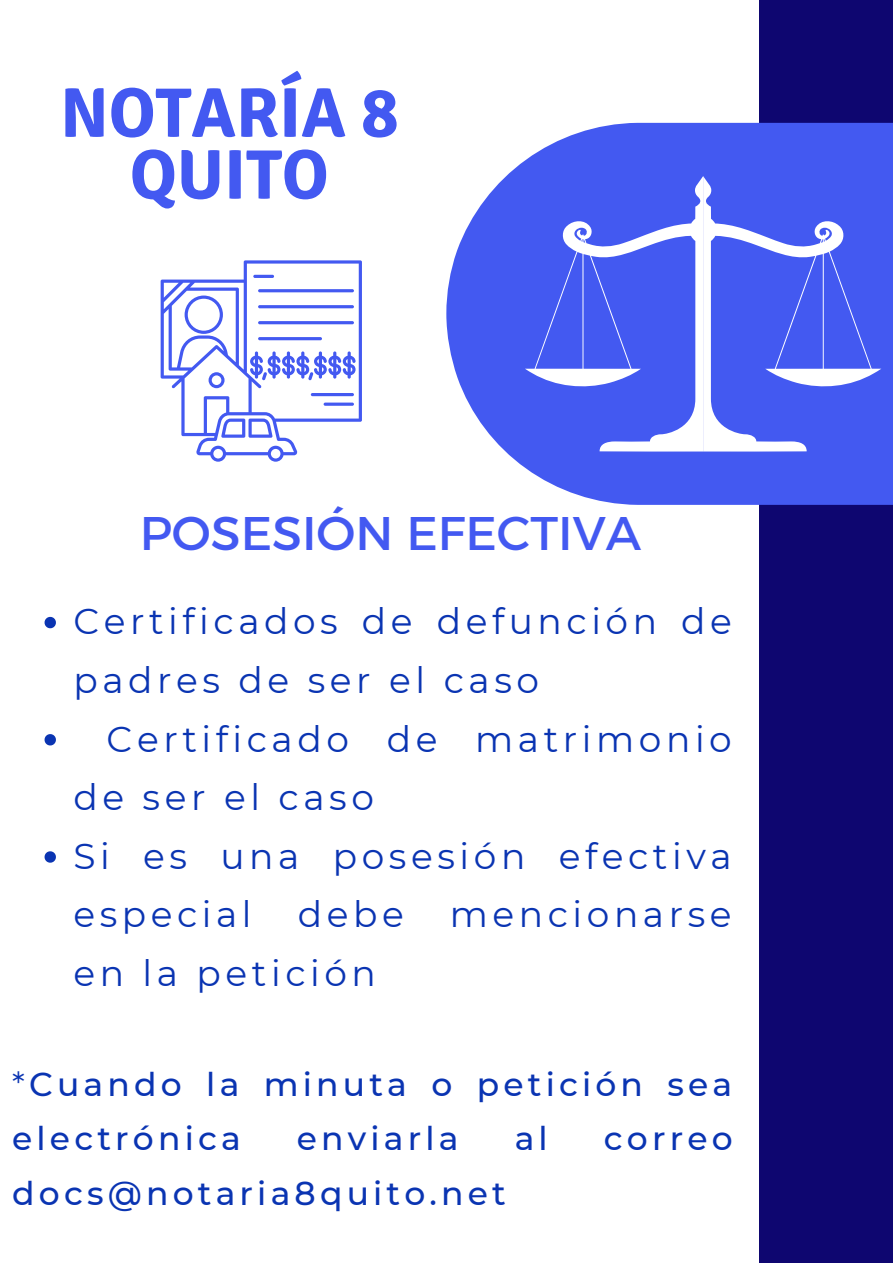
<style>
.page{position:relative;width:893px;height:1264px;background:#fff}
.page>*{position:absolute;margin:0;border:0;box-sizing:border-box;transform-origin:0 0}
.t1{font:700 70.05px/61.8px "Signika";color:#4359f1;text-align:center}
.t2{font:48px "Kief Montaser Regular";color:#4359f1}
.t3{font:36px/58.7px "Montserrat";letter-spacing:.125em;color:#0a34b2}
.t4{font:500 33px/54.2px "Montserrat";letter-spacing:.125em;color:#0a34b2}
.s1{font-weight:400}
</style>
<div class="page">
<div style="left:759px;top:0;width:133px;height:1262px;background:#0e0670"></div>
<svg style="left:446px;top:123px;width:446px;height:382px;fill:#4359f1"></svg>
<svg style="left:703px;top:176px;width:178px;height:275px;background:#5e71f3"></svg>
<svg style="left:525px;top:176px;width:178px;height:275px;background:#5e71f3"></svg>
<svg style="left:45px;top:617px;width:11px;height:11px"></svg>
<svg style="left:45px;top:734px;width:11px;height:11px"></svg>
<svg style="left:45px;top:851px;width:11px;height:11px"></svg>
<svg style="left:161px;top:260px;width:201px;height:201px"></svg>
<hr style="left:253px;top:275px;width:21px;height:3px;background:#4359f1;border-radius:2px">
<hr style="left:258px;top:289px;width:96px;height:3px;background:#4359f1;border-radius:2px">
<hr style="left:258px;top:305px;width:96px;height:3px;background:#4359f1;border-radius:2px">
<hr style="left:258px;top:321px;width:96px;height:3px;background:#4359f1;border-radius:2px">
<hr style="left:258px;top:337px;width:64px;height:3px;background:#4359f1;border-radius:2px">
<hr style="left:311px;top:393px;width:43px;height:3px;background:#4359f1;border-radius:2px">
<svg style="left:323px;top:402px;width:31px;height:4px"></svg>
<h1 class="t1" style="left:60px;top:83px;width:340px">NOTARÍA 8<br>QUITO</h1>
<h2 class="t2" style="left:140px;top:504px;width:503px">POSESIÓN EFECTIVA</h2>
<p class="t3" style="left:73px;top:592px;width:660px">Certificados de defunción de padres de ser el caso</p>
<p class="t3" style="left:73px;top:709px;width:660px;text-indent:33px">Certificado de matrimonio de ser el caso<br>Si es una posesión efectiva especial</p>
<p class="t3" style="left:298px;top:885px;width:107px">debe</p>
<p class="t3" style="left:450px;top:885px;width:283px">mencionarse</p>
<p class="t3" style="left:73px;top:943px;width:304px">en la petición</p>
<p class="t4" style="left:12px;top:1057px;width:721px"><span class="s1">*</span>Cuando la minuta o petición sea electrónica</p>
<p class="t4" style="left:297px;top:1111px;width:163px">enviarla</p>
<p class="t4" style="left:514px;top:1111px;width:35px">al</p>
<p class="t4" style="left:603px;top:1111px;width:130px">correo</p>
<p class="t4" style="left:12px;top:1165px;width:495px">docs@notaria8quito.net</p>
</div>
